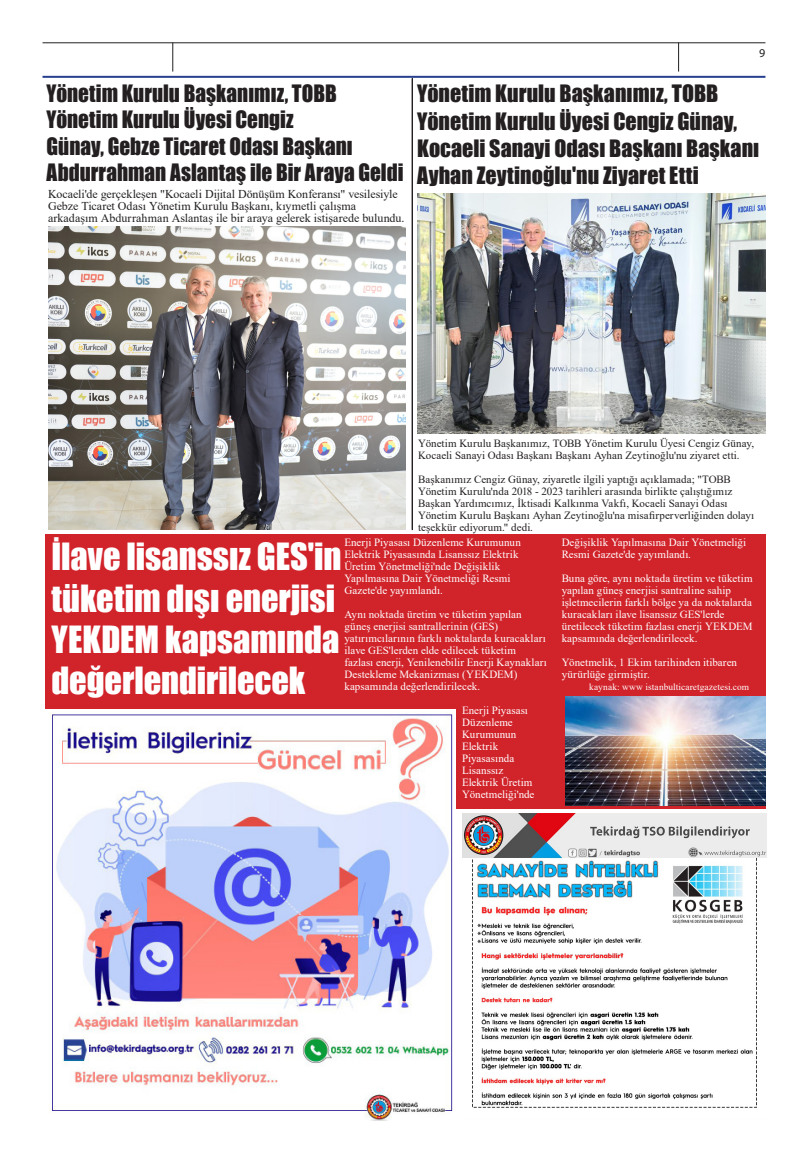
<style>
.page{position:relative;width:808px;height:1163px;background:#fff}
.page>*{position:absolute;margin:0;border:0;box-sizing:border-box;transform-origin:0 0}
.t1{font:34.4px/41.3px "Impact";letter-spacing:-.005em;color:#fff}
.t2{font:22px/27px "Impact";color:#231f20}
.t3{font:22px/26.4px "Impact";color:#231f20;scale:.96 1}
.t4{font:12px/12px "Times New Roman";color:#231f20}
.t5{font:12px "Myriad Pro";color:#231f20}
.t6{font:11px/12px "Times New Roman";letter-spacing:.005em;color:#fff}
.t7{font:11px/12px "Times New Roman";letter-spacing:.005em;color:#231f20}
.t8{font:9.4px "Times New Roman";letter-spacing:.01em;color:#fff}
</style>
<div class="page">
<hr style="left:43px;top:43px;width:722px;height:1px;background:#231f20">
<hr style="left:43px;top:76px;width:722px;height:2px;background:#253f8e">
<svg style="left:173px;top:43px;width:1px;height:29px"></svg>
<svg style="left:678px;top:43px;width:1px;height:29px"></svg>
<img style="left:462px;top:813px;width:305px;height:295px">
<img style="left:45px;top:708px;width:411px;height:412px">
<img style="left:417px;top:193px;width:348px;height:241px">
<svg style="left:412px;top:78px;width:1px;height:451px"></svg>
<div style="left:45px;top:534px;width:720px;height:174px;background:#d1232a"></div>
<div style="left:456px;top:634px;width:309px;height:174px;background:#d1232a"></div>
<img style="left:566px;top:696px;width:199px;height:109px">
<img style="left:48px;top:227px;width:357px;height:302px">
<p class="t3" style="left:47px;top:80px;width:373px">Yönetim Kurulu Başkanımız, TOBB Yönetim Kurulu Üyesi Cengiz<br>Günay, Gebze Ticaret Odası Başkanı Abdurrahman Aslantaş ile Bir Araya Geldi</p>
<p class="t4" style="left:48px;top:187px;width:358px">Kocaeli'de gerçekleşen "Kocaeli Dijital Dönüşüm Konferansı" vesilesiyle<br>Gebze Ticaret Odası Yönetim Kurulu Başkanı, kıymetli çalışma arkadaşım Abdurrahman Aslantaş ile bir araya gelerek istişarede bulundu.</p>
<p class="t5" style="left:759px;top:45px;width:8px">9</p>
<p class="t2" style="left:417px;top:80px;width:344px">Yönetim Kurulu Başkanımız, TOBB Yönetim Kurulu Üyesi Cengiz Günay, Kocaeli Sanayi Odası Başkanı Başkanı Ayhan Zeytinoğlu'nu Ziyaret Etti</p>
<p class="t7" style="left:418px;top:436px;width:337px">Yönetim Kurulu Başkanımız, TOBB Yönetim Kurulu Üyesi Cengiz Günay,<br>Kocaeli Sanayi Odası Başkanı Başkanı Ayhan Zeytinoğlu'nu ziyaret etti.</p>
<p class="t7" style="left:418px;top:472px;width:338px">Başkanımız Cengiz Günay, ziyaretle ilgili yaptığı açıklamada; "TOBB Yönetim Kurulu'nda 2018 - 2023 tarihleri arasında birlikte çalıştığımız Başkan Yardımcımız, İktisadi Kalkınma Vakfı, Kocaeli Sanayi Odası Yönetim Kurulu Başkanı Ayhan Zeytinoğlu'na misafirperverliğinden dolayı teşekkür ediyorum." dedi.</p>
<p class="t1" style="left:52px;top:535px;width:292px">İlave lisanssız GES'in tüketim dışı enerjisi<br>YEKDEM kapsamında değerlendirilecek</p>
<p class="t6" style="left:344px;top:535px;width:178px">Enerji Piyasası Düzenleme Kurumunun Elektrik Piyasasında Lisanssız Elektrik Üretim Yönetmeliği'nde Değişiklik Yapılmasına Dair Yönetmeliği Resmi Gazete'de yayımlandı.</p>
<p class="t6" style="left:344px;top:607px;width:204px">Aynı noktada üretim ve tüketim yapılan güneş enerjisi santrallerinin (GES) yatırımcılarının farklı noktalarda kuracakları ilave GES'lerden elde edilecek tüketim fazlası enerji, Yenilenebilir Enerji Kaynakları Destekleme Mekanizması (YEKDEM) kapsamında değerlendirilecek.</p>
<p class="t6" style="left:462px;top:703px;width:74px">Enerji Piyasası<br>Düzenleme<br>Kurumunun<br>Elektrik<br>Piyasasında<br>Lisanssız<br>Elektrik Üretim<br>Yönetmeliği'nde</p>
<p class="t6" style="left:562px;top:535px;width:186px">Değişiklik Yapılmasına Dair Yönetmeliği<br>Resmi Gazete'de yayımlandı.</p>
<p class="t6" style="left:562px;top:571px;width:192px">Buna göre, aynı noktada üretim ve tüketim yapılan güneş enerjisi santraline sahip işletmecilerin farklı bölge ya da noktalarda kuracakları ilave lisanssız GES'lerde üretilecek tüketim fazlası enerji YEKDEM kapsamında değerlendirilecek.</p>
<p class="t6" style="left:562px;top:655px;width:177px">Yönetmelik, 1 Ekim tarihinden itibaren yürürlüğe girmiştir.</p>
<p class="t8" style="left:589px;top:680px;width:161px">kaynak: www istanbulticaretgazetesi.com</p>
</div>
